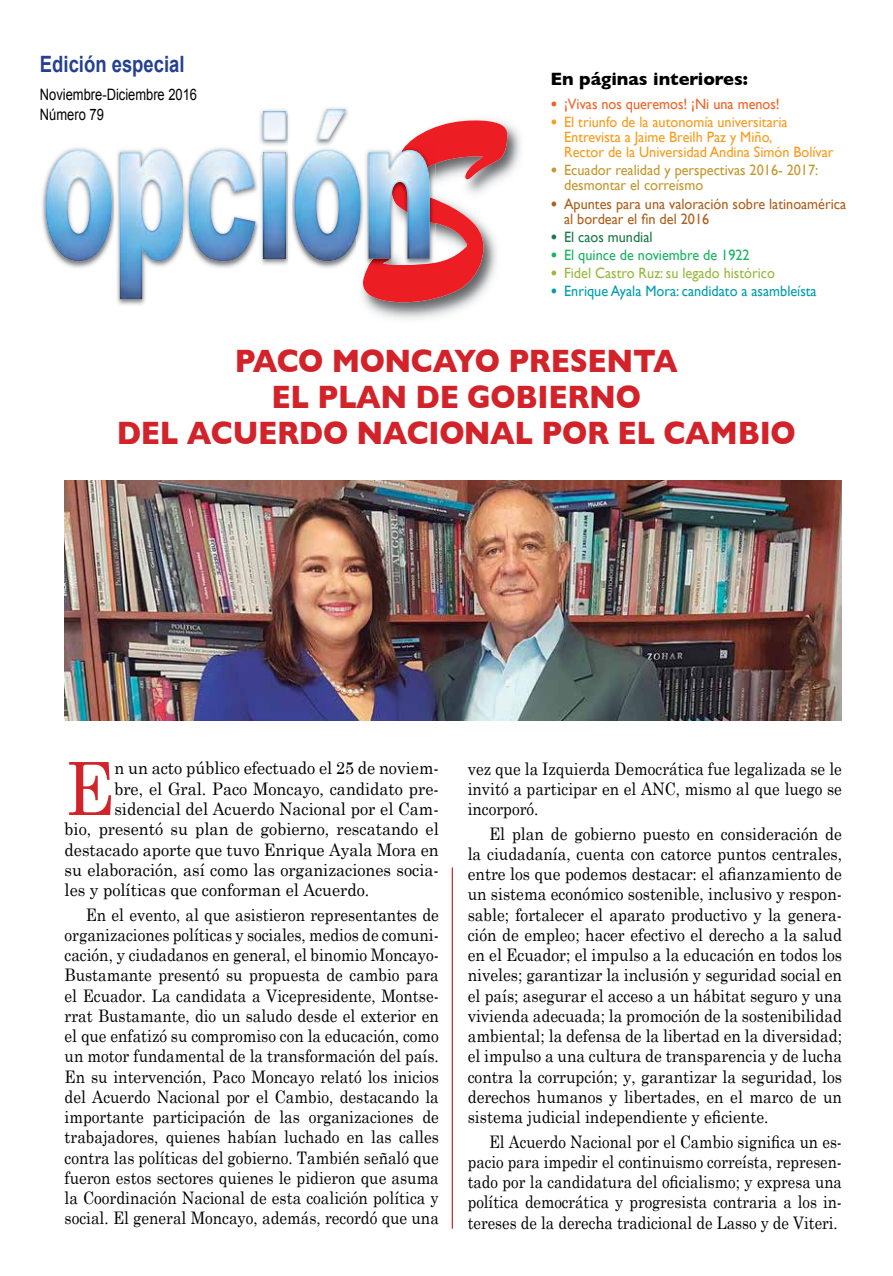
<style>
.page{position:relative;width:893px;height:1276px;background:#fff}
.page>*{position:absolute;margin:0;border:0;box-sizing:border-box;transform-origin:0 0}
.t1{font:73.35px "Century Schoolbook";color:#d2232a;scale:.94 1}
.t2{font:700 33px/36px "Gill Sans";letter-spacing:-.01em;color:#d2232a;text-align:center;scale:.9 1}
.t3{font:700 22.5px "Arial";color:#25408f;scale:.82 1}
.t4{font:700 18.15px "Gill Sans";color:#000}
.t5{font:17.25px/20.2px "Century Schoolbook";color:#000;text-align:justify;scale:.89 1}
.t6{font:17.25px/20.2px "Century Schoolbook";color:#000;text-align:justify;scale:.9 1}
.t7{font:17.25px "Century Schoolbook";color:#000;scale:.94 1}
.t8{font:17.25px/20.2px "Century Schoolbook";color:#000;text-align:justify;scale:.87 1}
.t9{font:15.75px/19.5px "Arial";color:#000;scale:.82 1}
.t10{font:15px/15.1px "Gill Sans";color:#f99b1c;scale:.95 1}
.t11{font:15px/15.1px "Gill Sans";color:#ad5f1c;scale:.95 1}
.t12{font:15px/15.1px "Gill Sans";color:#c3982d;scale:.95 1}
.t13{font:15px "Gill Sans";color:#009eab;scale:.95 1}
.t14{font:15px "Gill Sans";color:#96b93d;scale:.95 1}
.t15{font:15px "Gill Sans";color:#f16122;scale:.95 1}
.t16{font:15px "Gill Sans";color:#19b361;scale:.95 1}
.t17{font:15px "Gill Sans";color:#1c7949;scale:.95 1}
.s1{font-weight:700}
</style>
<div class="page">
<hr style="left:452px;top:867px;width:1px;height:361px;background:#c4161c">
<img style="left:65px;top:480px;width:777px;height:240px">
<img style="left:364px;top:123px;width:157px;height:196px">
<img style="left:42px;top:148px;width:72px;height:120px">
<img style="left:46px;top:150px;width:66px;height:111px">
<img style="left:114px;top:147px;width:54px;height:158px">
<img style="left:210px;top:148px;width:48px;height:94px">
<svg style="left:120px;top:150px;width:123px;height:149px"></svg>
<img style="left:189px;top:150px;width:66px;height:111px">
<img style="left:260px;top:109px;width:28px;height:156px">
<img style="left:260px;top:145px;width:1px;height:120px">
<img style="left:264px;top:112px;width:22px;height:28px">
<img style="left:264px;top:152px;width:22px;height:107px">
<img style="left:292px;top:107px;width:54px;height:127px">
<svg style="left:294px;top:109px;width:213px;height:193px"></svg>
<img style="left:363px;top:145px;width:5px;height:122px">
<img style="left:368px;top:145px;width:67px;height:122px">
<img style="left:369px;top:150px;width:61px;height:109px">
<h3 class="t3" style="left:40px;top:49px;width:178px">Edición especial</h3>
<p class="t9" style="left:40px;top:85px;width:193px">Noviembre-Diciembre 2016<br>Número 79</p>
<p class="t4" style="left:550px;top:68px;width:199px">En páginas interiores:</p>
<p class="t15" style="left:550px;top:95px;width:243px"><span class="s1">•</span> ¡Vivas nos queremos! ¡Ni una menos!</p>
<p class="t10" style="left:564px;top:114px;width:285px;text-indent:-14px"><span class="s1">•</span> El triunfo de la autonomía universitaria<br>Entrevista a Jaime Breilh Paz y Miño,<br>Rector de la Universidad Andina Simón Bolívar</p>
<p class="t12" style="left:564px;top:162px;width:269px;text-indent:-14px"><span class="s1">•</span> Ecuador realidad y perspectivas 2016- 2017: desmontar el correísmo</p>
<p class="t11" style="left:564px;top:196px;width:298px;text-indent:-14px"><span class="s1">•</span> Apuntes para una valoración sobre latinoamérica al bordear el fin del 2016</p>
<p class="t17" style="left:550px;top:228px;width:109px"><span class="s1">•</span> El caos mundial</p>
<p class="t16" style="left:550px;top:246px;width:211px"><span class="s1">•</span> El quince de noviembre de 1922</p>
<p class="t14" style="left:550px;top:264px;width:238px"><span class="s1">•</span> Fidel Castro Ruz: su legado histórico</p>
<p class="t13" style="left:550px;top:282px;width:282px"><span class="s1">•</span> Enrique Ayala Mora: candidato a asambleísta</p>
<h2 class="t2" style="left:117px;top:343px;width:756px">PACO MONCAYO PRESENTA<br>EL PLAN DE GOBIERNO<br>DEL ACUERDO NACIONAL POR EL CAMBIO</h2>
<h1 class="t1" style="left:65px;top:742px;width:54px">E</h1>
<p class="t7" style="left:114px;top:757px;width:347px">n un acto público efectuado el 25 de noviem-</p>
<p class="t7" style="left:114px;top:777px;width:347px">bre, el Gral. Paco Moncayo, candidato pre-</p>
<p class="t7" style="left:114px;top:798px;width:347px">sidencial del Acuerdo Nacional por el Cam-</p>
<p class="t7" style="left:65px;top:818px;width:400px">bio, presentó su plan de gobierno, rescatando el</p>
<p class="t7" style="left:65px;top:838px;width:400px">destacado aporte que tuvo Enrique Ayala Mora en</p>
<p class="t7" style="left:65px;top:858px;width:400px">su elaboración, así como las organizaciones socia-</p>
<p class="t7" style="left:65px;top:879px;width:326px">les y políticas que conforman el Acuerdo.</p>
<p class="t5" style="left:65px;top:903px;width:422px;text-indent:21px">En el evento, al que asistieron representantes de organizaciones políticas y sociales, medios de comuni&shy;cación, y ciudadanos en general, el binomio Moncayo-Bustamante presentó su propuesta de cambio para el Ecuador. La candidata a Vicepresidente, Montse&shy;rrat Bustamante, dio un saludo desde el exterior en el que enfatizó su compromiso con la educación, como un motor fundamental de la transformación del país.<br>En su intervención, Paco Moncayo relató los inicios del Acuerdo Nacional por el Cambio, destacando la importante participación de las organizaciones de trabajadores, quienes habían luchado en las calles contra las políticas del gobierno. También señaló que fueron estos sectores quienes le pidieron que asuma la Coordinación Nacional de esta coalición política y social. El general Moncayo, además, recordó que una</p>
<p class="t5" style="left:468px;top:757px;width:422px">vez que la Izquierda Democrática fue legalizada se le invitó a participar en el ANC, mismo al que luego se incorporó.</p>
<p class="t6" style="left:468px;top:822px;width:417px;text-indent:21px">El plan de gobierno puesto en consideración de la ciudadanía, cuenta con catorce puntos centrales, entre los que podemos destacar: el afianzamiento de un sistema económico sostenible, inclusivo y respon&shy;sable; fortalecer el aparato productivo y la genera&shy;ción de empleo; hacer efectivo el derecho a la salud en el Ecuador; el impulso a la educación en todos los niveles; garantizar la inclusión y seguridad social en el país; asegurar el acceso a un hábitat seguro y una vivienda adecuada; la promoción de la sostenibilidad ambiental; la defensa de la libertad en la diversidad; el impulso a una cultura de transparencia y de lucha contra la corrupción; y, garantizar la seguridad, los derechos humanos y libertades, en el marco de un sistema judicial independiente y eficiente.</p>
<p class="t8" style="left:468px;top:1130px;width:432px;text-indent:21px">El Acuerdo Nacional por el Cambio significa un es&shy;pacio para impedir el continuismo correísta, represen&shy;tado por la candidatura del oficialismo; y expresa una política democrática y progresista contraria a los in&shy;tereses de la derecha tradicional de Lasso y de Viteri.</p>
</div>
